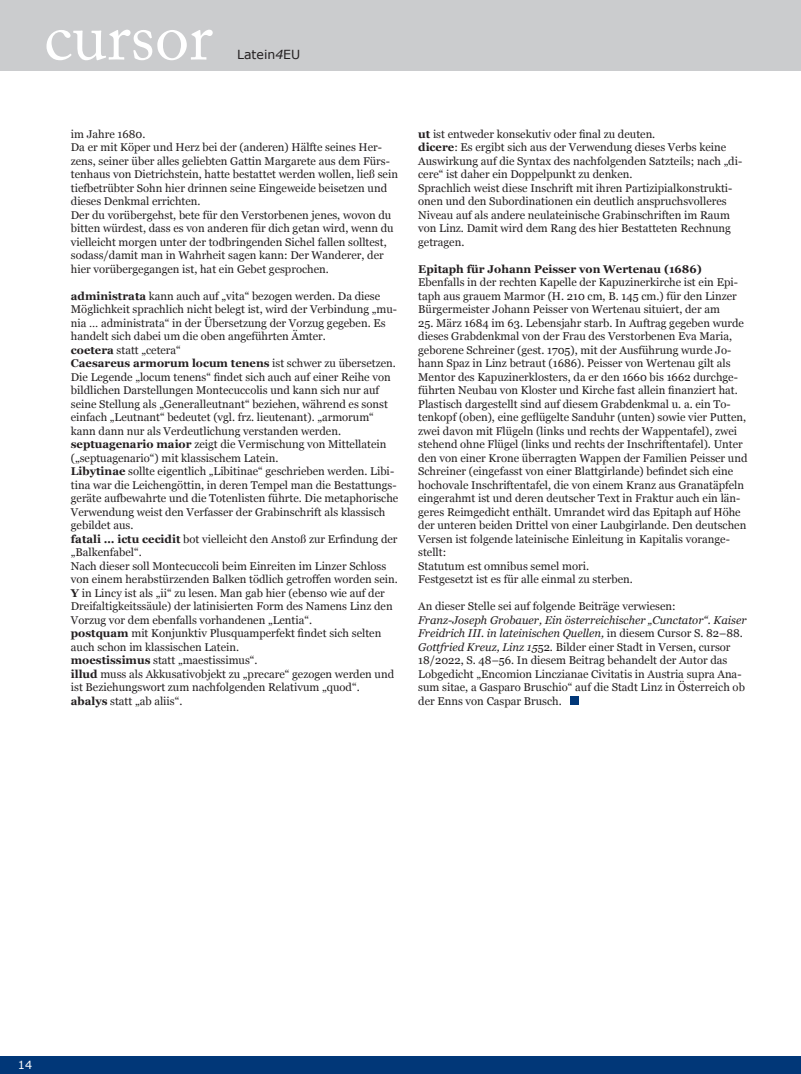
<style>
.page{position:relative;width:801px;height:1074px;background:#fff}
.page>*{position:absolute;margin:0;border:0;box-sizing:border-box;transform-origin:0 0}
.t1{font:68.75px "Adobe Caslon Pro";color:#fff}
.t2{font:12.5px "Verdana";color:#231f20}
.Text_Flusstext{font:11.25px/13.5px "Georgia";color:#231f20}
.Text_Flusstext-2{font:italic 11.25px/13.5px "Georgia";color:#231f20}
.Text_Flusstext_fett{font:700 11.25px "Georgia";color:#231f20}
.t3{font:11.25px "Verdana";color:#fff}
.s1{font-style:italic}
.s2{font-weight:700}
.s3{font-style:normal}
</style>
<div class="page">
<div style="left:0;top:0;width:801px;height:71px;background:#cbccce"></div>
<div style="left:0;top:1056px;width:801px;height:18px;background:#013778"></div>
<div style="left:570px;top:696px;width:9px;height:9px;background:#013778"></div>
<h1 class="t1" style="left:44px;top:-5px;width:170px">cursor</h1>
<p class="t2" style="left:237px;top:47px;width:65px">Latein<span class="s1">4</span>EU</p>
<p class="Text_Flusstext" style="left:71px;top:126px;width:76px">im Jahre 1680.</p>
<p class="Text_Flusstext" style="left:71px;top:140px;width:329px">Da er mit Köper und Herz bei der (anderen) Hälfte seines Her&shy;zens, seiner über alles geliebten Gattin Margarete aus dem Fürs&shy;tenhaus von Dietrichstein, hatte bestattet werden wollen, ließ sein tiefbetrübter Sohn hier drinnen seine Eingeweide beisetzen und dieses Denkmal errichten.</p>
<p class="Text_Flusstext" style="left:71px;top:207px;width:324px">Der du vorübergehst, bete für den Verstorbenen jenes, wovon du bitten würdest, dass es von anderen für dich getan wird, wenn du vielleicht morgen unter der todbringenden Sichel fallen solltest, sodass/damit man in Wahrheit sagen kann: Der Wanderer, der hier vorübergegangen ist, hat ein Gebet gesprochen.</p>
<p class="Text_Flusstext" style="left:71px;top:288px;width:328px"><span class="s2">administrata</span> kann auch auf „vita“ bezogen werden. Da diese Möglichkeit sprachlich nicht belegt ist, wird der Verbindung „mu&shy;nia … administrata“ in der Übersetzung der Vorzug gegeben. Es handelt sich dabei um die oben angeführten Ämter.</p>
<p class="Text_Flusstext" style="left:71px;top:342px;width:111px"><span class="s2">coetera</span> statt „cetera“</p>
<p class="Text_Flusstext" style="left:71px;top:356px;width:326px"><span class="s2">Caesareus armorum locum tenens</span> ist schwer zu übersetzen.<br>Die Legende „locum tenens“ findet sich auch auf einer Reihe von bildlichen Darstellungen Montecuccolis und kann sich nur auf seine Stellung als „Generalleutnant“ beziehen, während es sonst einfach „Leutnant“ bedeutet (vgl. frz. lieutenant). „armorum“ kann dann nur als Verdeutlichung verstanden werden.</p>
<p class="Text_Flusstext" style="left:71px;top:437px;width:317px"><span class="s2">septuagenario maior</span> zeigt die Vermischung von Mittellatein („septuagenario“) mit klassischem Latein.</p>
<p class="Text_Flusstext" style="left:71px;top:464px;width:329px"><span class="s2">Libytinae</span> sollte eigentlich „Libitinae“ geschrieben werden. Libi&shy;tina war die Leichengöttin, in deren Tempel man die Bestattungs&shy;geräte aufbewahrte und die Totenlisten führte. Die metaphorische Verwendung weist den Verfasser der Grabinschrift als klassisch gebildet aus.</p>
<p class="Text_Flusstext" style="left:71px;top:531px;width:328px"><span class="s2">fatali … ictu cecidit</span> bot vielleicht den Anstoß zur Erfindung der „Balkenfabel“.</p>
<p class="Text_Flusstext" style="left:71px;top:558px;width:328px">Nach dieser soll Montecuccoli beim Einreiten im Linzer Schloss von einem herabstürzenden Balken tödlich getroffen worden sein.</p>
<p class="Text_Flusstext" style="left:71px;top:585px;width:323px"><span class="s2">Y</span> in Lincy ist als „ii“ zu lesen. Man gab hier (ebenso wie auf der<br>Dreifaltigkeitssäule) der latinisierten Form des Namens Linz den<br>Vorzug vor dem ebenfalls vorhandenen „Lentia“.</p>
<p class="Text_Flusstext" style="left:71px;top:626px;width:312px"><span class="s2">postquam</span> mit Konjunktiv Plusquamperfekt findet sich selten auch schon im klassischen Latein.</p>
<p class="Text_Flusstext" style="left:71px;top:653px;width:188px"><span class="s2">moestissimus</span> statt „maestissimus“.</p>
<p class="Text_Flusstext" style="left:71px;top:666px;width:325px"><span class="s2">illud</span> muss als Akkusativobjekt zu „precare“ gezogen werden und ist Beziehungswort zum nachfolgenden Relativum „quod“.</p>
<p class="Text_Flusstext" style="left:71px;top:693px;width:113px"><span class="s2">abalys</span> statt „ab aliis“.</p>
<p class="Text_Flusstext" style="left:418px;top:126px;width:239px"><span class="s2">ut</span> ist entweder konsekutiv oder final zu deuten.</p>
<p class="Text_Flusstext" style="left:418px;top:140px;width:326px"><span class="s2">dicere</span>: Es ergibt sich aus der Verwendung dieses Verbs keine<br>Auswirkung auf die Syntax des nachfolgenden Satzteils; nach „di&shy;cere“ ist daher ein Doppelpunkt zu denken.</p>
<p class="Text_Flusstext" style="left:418px;top:180px;width:316px">Sprachlich weist diese Inschrift mit ihren Partizipialkonstrukti&shy;onen und den Subordinationen ein deutlich anspruchsvolleres Niveau auf als andere neulateinische Grabinschriften im Raum von Linz. Damit wird dem Rang des hier Bestatteten Rechnung getragen.</p>
<p class="Text_Flusstext_fett" style="left:418px;top:260px;width:285px">Epitaph für Johann Peisser von Wertenau (1686)</p>
<p class="Text_Flusstext" style="left:418px;top:275px;width:321px;text-align:justify">Ebenfalls in der rechten Kapelle der Kapuzinerkirche ist ein Epi&shy;taph aus grauem Marmor (H. 210 cm, B. 145 cm.) für den Linzer Bürgermeister Johann Peisser von Wertenau situiert, der am</p>
<p class="Text_Flusstext" style="left:418px;top:315px;width:327px">25. März 1684 im 63. Lebensjahr starb. In Auftrag gegeben wurde dieses Grabdenkmal von der Frau des Verstorbenen Eva Maria, geborene Schreiner (gest. 1705), mit der Ausführung wurde Jo&shy;hann Spaz in Linz betraut (1686). Peisser von Wertenau gilt als Mentor des Kapuzinerklosters, da er den 1660 bis 1662 durchge&shy;führten Neubau von Kloster und Kirche fast allein finanziert hat.</p>
<p class="Text_Flusstext" style="left:418px;top:396px;width:331px">Plastisch dargestellt sind auf diesem Grabdenkmal u. a. ein To&shy;tenkopf (oben), eine geflügelte Sanduhr (unten) sowie vier Putten, zwei davon mit Flügeln (links und rechts der Wappentafel), zwei stehend ohne Flügel (links und rechts der Inschriftentafel). Unter den von einer Krone überragten Wappen der Familien Peisser und Schreiner (eingefasst von einer Blattgirlande) befindet sich eine hochovale Inschriftentafel, die von einem Kranz aus Granatäpfeln eingerahmt ist und deren deutscher Text in Fraktur auch ein län&shy;geres Reimgedicht enthält. Umrandet wird das Epitaph auf Höhe der unteren beiden Drittel von einer Laubgirlande. Den deutschen Versen ist folgende lateinische Einleitung in Kapitalis vorange&shy;stellt:</p>
<p class="Text_Flusstext" style="left:418px;top:558px;width:172px">Statutum est omnibus semel mori.</p>
<p class="Text_Flusstext" style="left:418px;top:572px;width:216px">Festgesetzt ist es für alle einmal zu sterben.</p>
<p class="Text_Flusstext" style="left:418px;top:599px;width:259px">An dieser Stelle sei auf folgende Beiträge verwiesen:</p>
<p class="Text_Flusstext-2" style="left:418px;top:612px;width:330px">Franz-Joseph Grobauer, Ein österreichischer „Cunctator“. Kaiser<br>Freidrich III. in lateinischen Quellen, <span class="s3">in diesem Cursor S. 82–88.</span></p>
<p class="Text_Flusstext" style="left:418px;top:639px;width:328px"><span class="s1">Gottfried Kreuz, Linz 15</span>52. Bilder einer Stadt in Versen, cursor 18/2022, S. 48–56. In diesem Beitrag behandelt der Autor das Lobgedicht „Encomion Linczianae Civitatis in Austria supra Ana&shy;sum sitae, a Gasparo Bruschio“ auf die Stadt Linz in Österreich ob der Enns von Caspar Brusch.</p>
<p class="t3" style="left:18px;top:1057px;width:16px">14</p>
</div>
